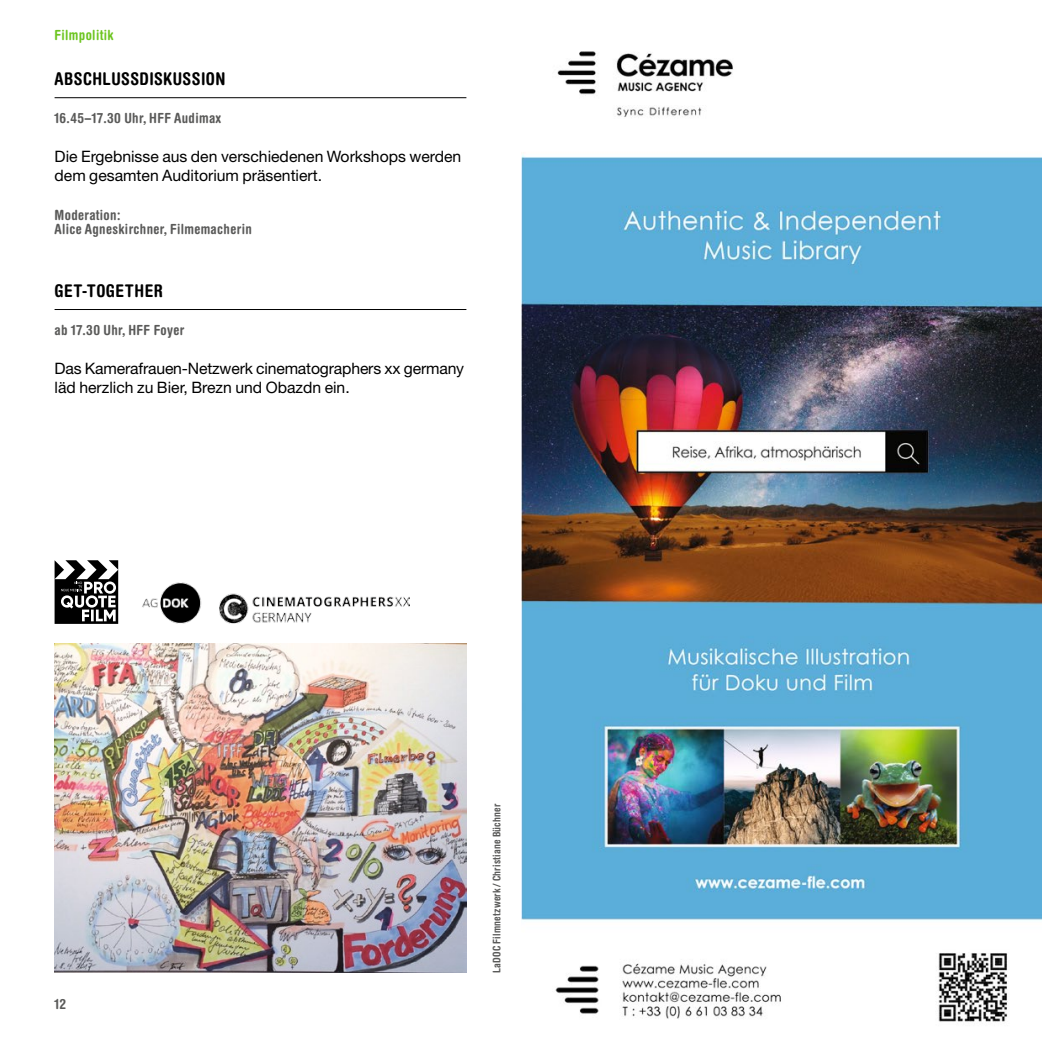
<style>
.page{position:relative;width:1042px;height:1042px;background:#fff}
.page>*{position:absolute;margin:0;border:0;box-sizing:border-box;transform-origin:0 0}
.t1{font:700 condensed 17.5px "Helvetica Rounded LT Std";letter-spacing:.025em;color:#000}
.t2{font:15.75px/19.2px "Helvetica Neue LT Std";color:#000}
.t3{font:700 condensed 14px/14.9px "Helvetica Rounded LT Std";letter-spacing:.025em;color:#5a5a59}
.t4{font:700 condensed 14px "Helvetica Rounded LT Std";letter-spacing:.025em;color:#6dc520}
.t5{font:700 condensed 10.5px "Helvetica Rounded LT Std";letter-spacing:.02em;color:#5a5a59}
</style>
<div class="page">
<hr style="left:55px;top:97px;width:411px;height:1px;background:#000">
<hr style="left:55px;top:309px;width:411px;height:1px;background:#000">
<img style="left:220px;top:593px;width:190px;height:30px">
<img style="left:521px;top:51px;width:521px;height:971px">
<svg style="left:55px;top:560px;width:63px;height:64px"></svg>
<img style="left:142px;top:582px;width:60px;height:42px">
<img style="left:55px;top:643px;width:411px;height:330px">
<p class="t4" style="left:55px;top:26px;width:61px">Filmpolitik</p>
<p class="t1" style="left:55px;top:68px;width:172px">Abschlussdiskussion</p>
<p class="t3" style="left:55px;top:111px;width:168px">16.45–17.30 Uhr, HFF Audimax</p>
<p class="t2" style="left:55px;top:146px;width:408px">Die Ergebnisse aus den verschiedenen Workshops werden dem gesamten Auditorium präsentiert.</p>
<p class="t3" style="left:55px;top:207px;width:199px">Moderation:<br>Alice Agneskirchner, Filmemacherin</p>
<p class="t1" style="left:55px;top:280px;width:110px">Get-Together</p>
<p class="t3" style="left:55px;top:322px;width:131px">ab 17.30 Uhr, HFF Foyer</p>
<p class="t2" style="left:55px;top:358px;width:411px">Das Kamerafrauen-Netzwerk cinematographers xx germany läd herzlich zu Bier, Brezn und Obazdn ein.</p>
<p class="t3" style="left:55px;top:996px;width:13px">12</p>
<p class="t5" style="left:490px;top:973px;width:171px;rotate:-90deg">LaDOC Filmnetzwerk / Christiane Büchner</p>
</div>
